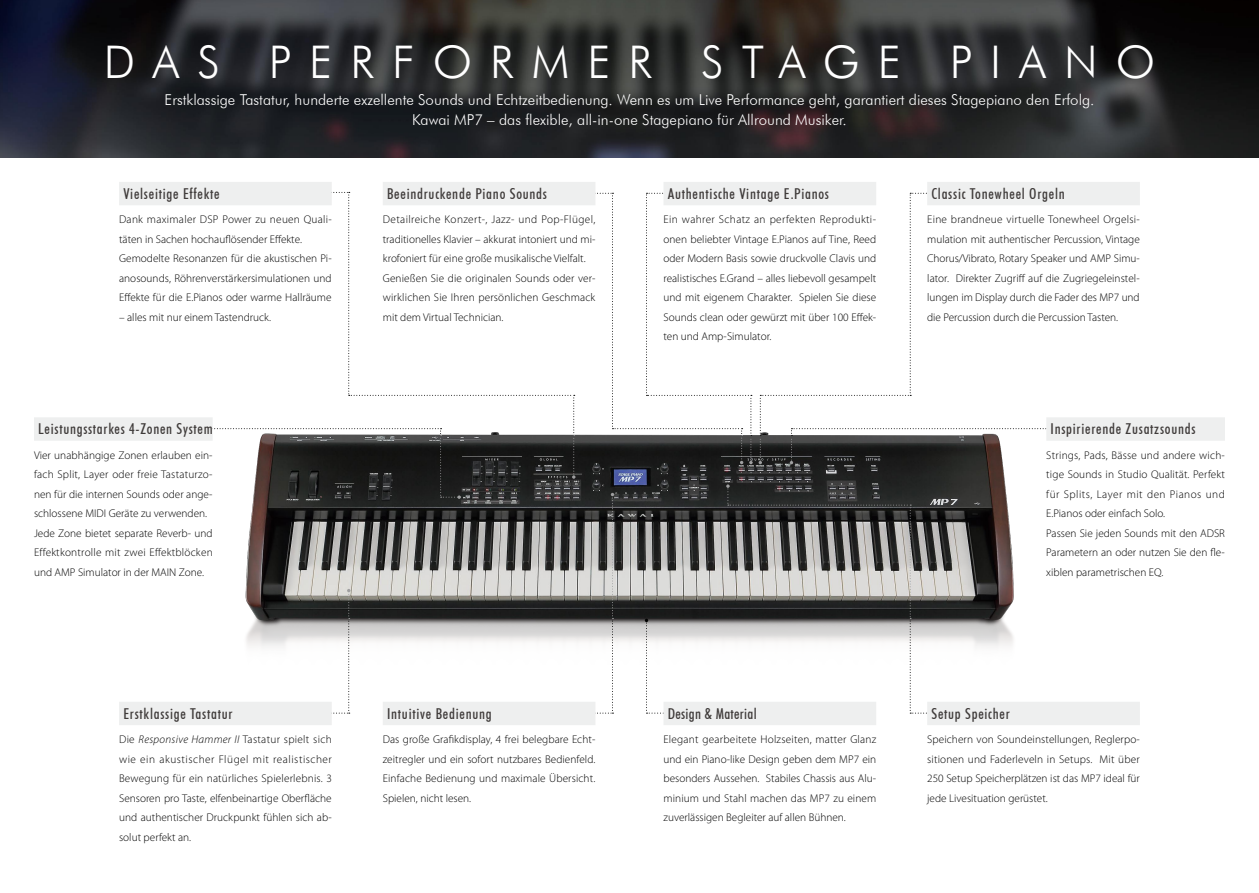
<style>
.page{position:relative;width:1259px;height:893px;background:#fff}
.page>*{position:absolute;margin:0;border:0;box-sizing:border-box;transform-origin:0 0}
.t1{font:300 45px "Futura BT";letter-spacing:.4em;color:#fff}
.t2{font:500 condensed 15px "Futura BT";letter-spacing:.05em;color:#3f3b3a}
.t3{font:300 15px/19.5px "Futura BT";color:#fff;text-align:center}
.t4{font:500 condensed 15px "Futura BT";letter-spacing:.02em;color:#3f3b3a}
.t5{font:300 11.25px/19.5px "Myriad Pro";color:#000;text-align:justify}
.s1{font-style:italic}
</style>
<div class="page">
<img style="left:0;top:0;width:1259px;height:157px">
<img style="left:245px;top:395px;width:769px;height:253px">
<svg style="left:645px;top:619px;width:24px;height:95px"></svg>
<svg style="left:726px;top:484px;width:208px;height:230px"></svg>
<svg style="left:326px;top:589px;width:24px;height:125px"></svg>
<svg style="left:589px;top:493px;width:25px;height:221px"></svg>
<div style="left:383px;top:182px;width:212px;height:23px;background:#eeefef"></div>
<div style="left:34px;top:417px;width:179px;height:24px;background:#eeefef"></div>
<div style="left:119px;top:702px;width:213px;height:23px;background:#eeefef"></div>
<div style="left:383px;top:702px;width:212px;height:23px;background:#eeefef"></div>
<div style="left:927px;top:702px;width:213px;height:23px;background:#eeefef"></div>
<div style="left:663px;top:702px;width:213px;height:23px;background:#eeefef"></div>
<div style="left:119px;top:182px;width:213px;height:23px;background:#eeefef"></div>
<svg style="left:212px;top:192px;width:363px;height:307px"></svg>
<svg style="left:589px;top:193px;width:163px;height:271px"></svg>
<svg style="left:758px;top:193px;width:288px;height:271px"></svg>
<div style="left:1046px;top:417px;width:179px;height:24px;background:#eeefef"></div>
<div style="left:927px;top:182px;width:213px;height:23px;background:#eeefef"></div>
<div style="left:663px;top:182px;width:213px;height:23px;background:#eeefef"></div>
<h1 class="t1" style="left:104px;top:34px;width:1052px">DAS PERFORMER STAGE PIANO</h1>
<h2 class="t3" style="left:165px;top:90px;width:931px">Erstklassige Tastatur, hunderte exzellente Sounds und Echtzeitbedienung. Wenn es um Live Performance geht, garantiert dieses Stagepiano den Erfolg.<br>Kawai MP7 – das flexible, all-in-one Stagepiano für Allround Musiker.</h2>
<h2 class="t2" style="left:123px;top:184px;width:98px">Vielseitige Effekte</h2>
<p class="t5" style="left:119px;top:210px;width:214px;text-align:left">Dank maximaler DSP Power zu neuen Quali&shy;täten in Sachen hochauflösender Effekte.<br>Gemodelte Resonanzen für die akustischen Pi&shy;anosounds, Röhrenverstärkersimulationen und Effekte für die E.Pianos oder warme Hallräume</p>
<p class="t5" style="left:119px;top:307px;width:153px">– alles mit nur einem Tastendruck.</p>
<h2 class="t2" style="left:38px;top:420px;width:176px">Leistungsstarkes 4-Zonen System</h2>
<p class="t5" style="left:34px;top:445px;width:180px;text-align:left">Vier unabhängige Zonen erlauben ein&shy;fach Split, Layer oder freie Tastaturzo&shy;nen für die internen Sounds oder ange&shy;schlossene MIDI Geräte zu verwenden.<br>Jede Zone bietet separate Reverb- und Effektkontrolle mit zwei Effektblöcken und AMP Simulator in der MAIN Zone.</p>
<h2 class="t2" style="left:387px;top:184px;width:161px">Beeindruckende Piano Sounds</h2>
<p class="t5" style="left:383px;top:210px;width:214px;text-align:left">Detailreiche Konzert-, Jazz- und Pop-Flügel, traditionelles Klavier – akkurat intoniert und mi&shy;krofoniert für eine große musikalische Vielfalt.<br>Genießen Sie die originalen Sounds oder ver&shy;wirklichen Sie Ihren persönlichen Geschmack mit dem Virtual Technician.</p>
<h2 class="t2" style="left:123px;top:704px;width:111px">Erstklassige Tastatur</h2>
<p class="t5" style="left:119px;top:730px;width:214px">Die <span class="s1">Responsive Hammer II</span> Tastatur spielt sich wie ein akustischer Flügel mit realistischer Bewegung für ein natürliches Spielerlebnis. 3<br>Sensoren pro Taste, elfenbeinartige Oberfläche und authentischer Druckpunkt fühlen sich ab&shy;solut perfekt an.</p>
<h2 class="t2" style="left:387px;top:704px;width:106px">Intuitive Bedienung</h2>
<p class="t5" style="left:383px;top:730px;width:214px">Das große Grafikdisplay, 4 frei belegbare Echt&shy;zeitregler und ein sofort nutzbares Bedienfeld.<br>Einfache Bedienung und maximale Übersicht.<br>Spielen, nicht lesen.</p>
<h2 class="t2" style="left:668px;top:184px;width:163px">Authentische Vintage E.Pianos</h2>
<p class="t5" style="left:663px;top:210px;width:214px">Ein wahrer Schatz an perfekten Reprodukti&shy;onen beliebter Vintage E.Pianos auf Tine, Reed oder Modern Basis sowie druckvolle Clavis und realistisches E.Grand – alles liebevoll gesampelt und mit eigenem Charakter. Spielen Sie diese Sounds clean oder gewürzt mit über 100 Effek&shy;ten und Amp-Simulator.</p>
<h2 class="t2" style="left:931px;top:184px;width:135px">Classic Tonewheel Orgeln</h2>
<p class="t5" style="left:927px;top:210px;width:214px">Eine brandneue virtuelle Tonewheel Orgelsi&shy;mulation mit authentischer Percussion, Vintage Chorus/Vibrato, Rotary Speaker und AMP Simu&shy;lator. Direkter Zugriff auf die Zugriegeleinstel&shy;lungen im Display durch die Fader des MP7 und die Percussion durch die Percussion Tasten.</p>
<h2 class="t2" style="left:1050px;top:420px;width:146px">Inspirierende Zusatzsounds</h2>
<p class="t5" style="left:1046px;top:445px;width:180px;text-align:left">Strings, Pads, Bässe und andere wich&shy;tige Sounds in Studio Qualität. Perfekt für Splits, Layer mit den Pianos und E.Pianos oder einfach Solo.<br>Passen Sie jeden Sounds mit den ADSR Parametern an oder nutzen Sie den fle&shy;xiblen parametrischen EQ.</p>
<h2 class="t4" style="left:668px;top:704px;width:90px">Design &amp; Material</h2>
<p class="t5" style="left:663px;top:730px;width:214px">Elegant gearbeitete Holzseiten, matter Glanz und ein Piano-like Design geben dem MP7 ein besonders Aussehen. Stabiles Chassis aus Alu&shy;minium und Stahl machen das MP7 zu einem zuverlässigen Begleiter auf allen Bühnen.</p>
<h2 class="t2" style="left:931px;top:704px;width:80px">Setup Speicher</h2>
<p class="t5" style="left:927px;top:730px;width:214px">Speichern von Soundeinstellungen, Reglerpo&shy;sitionen und Faderleveln in Setups. Mit über 250 Setup Speicherplätzen ist das MP7 ideal für jede Livesituation gerüstet.</p>
</div>
